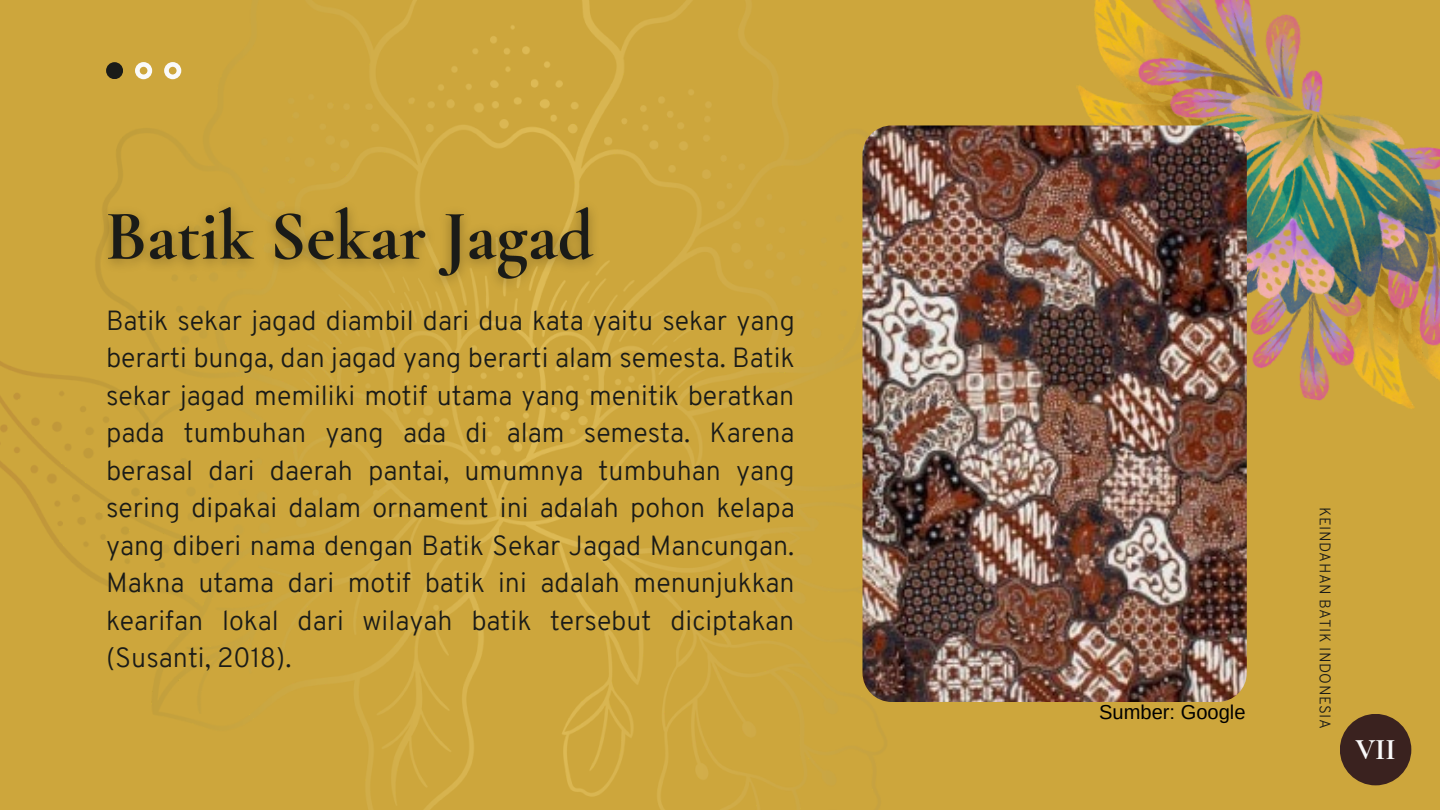
<style>
.page{position:relative;width:1440px;height:810px;background:#cda63c}
.page>*{position:absolute;margin:0;border:0;box-sizing:border-box;transform-origin:0 0}
.t1{font:700 30px "Cormorant Garamond";color:#fafafa}
.t2{font:300 27px/37.5px "Overpass";color:#1a1b18;text-align:justify}
.t3{font:20.1px "Arimo";color:#000}
.t4{font:300 15px "Overpass";letter-spacing:.03em;color:#1a1b18}
</style>
<div class="page">
<img style="left:1098px;top:0;width:342px;height:409px">
<img style="left:0;top:0;width:1098px;height:810px">
<svg style="left:164px;top:62px;width:17px;height:17px"></svg>
<svg style="left:135px;top:62px;width:17px;height:17px"></svg>
<div style="left:106px;top:62px;width:17px;height:17px;background:#1a1b18;border-radius:50%"></div>
<img style="left:862px;top:125px;width:385px;height:577px;border-radius:29px">
<img style="left:89px;top:179px;width:522px;height:120px">
<div style="left:1340px;top:714px;width:71px;height:71px;background:#3a221f;border-radius:50%"></div>
<p class="t2" style="left:106px;top:304px;width:690px">Batik sekar jagad diambil dari dua kata yaitu sekar yang berarti bunga, dan jagad yang berarti alam semesta. Batik sekar jagad memiliki motif utama yang menitik beratkan pada tumbuhan yang ada di alam semesta. Karena berasal dari daerah pantai, umumnya tumbuhan yang sering dipakai dalam ornament ini adalah pohon kelapa yang diberi nama dengan Batik Sekar Jagad Mancungan.<br>Makna utama dari motif batik ini adalah menunjukkan kearifan lokal dari wilayah batik tersebut diciptakan (Susanti, 2018).</p>
<p class="t3" style="left:1099px;top:701px;width:148px">Sumber: Google</p>
<p class="t4" style="left:1331px;top:507px;width:224px;rotate:90deg">KEINDAHAN BATIK INDONESIA</p>
<p class="t1" style="left:1355px;top:731px;width:42px">VII</p>
</div>
